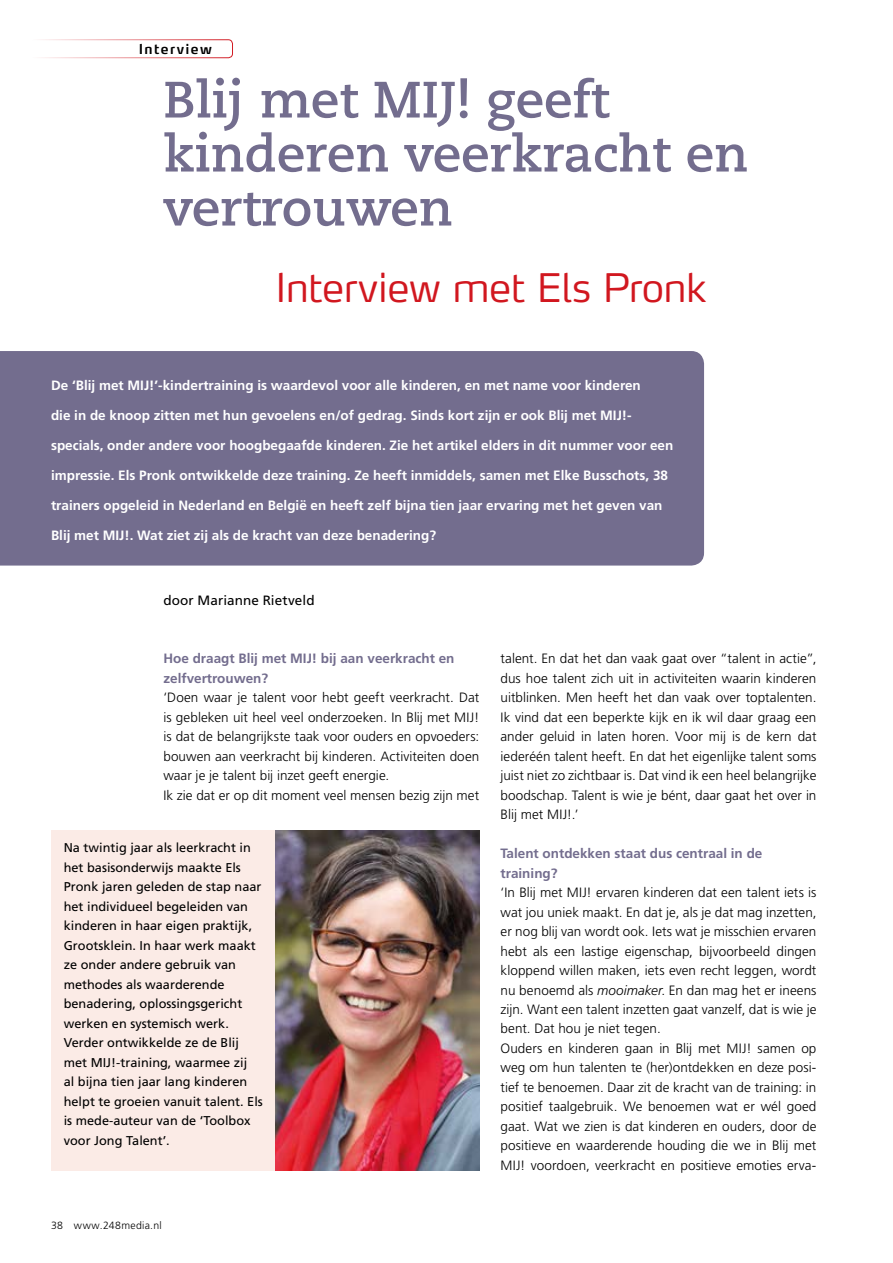
<style>
.page{position:relative;width:893px;height:1263px;background:#fff}
.page>*{position:absolute;margin:0;border:0;box-sizing:border-box;transform-origin:0 0}
.t1{font:700 51px/54px "Caecilia LT";color:#736d8e}
.t2{font:300 39px "Max TF";color:#d1171f}
.t3{font:300 13.5px/19.5px "Frutiger LT Std";letter-spacing:.005em;color:#000}
.t4{font:700 13.5px "Frutiger LT Std";color:#fff}
.t5{font:700 13.5px/19.5px "Frutiger LT Std";color:#736d8e}
.t6{font:13.5px "Frutiger LT Std";letter-spacing:.005em;color:#000}
.t7{font:600 13.5px "Max TF";letter-spacing:.105em;color:#000}
.t8{font:12.75px/19.5px "Frutiger LT Std";color:#000}
.t9{font:300 10.5px "Frutiger LT Std";letter-spacing:.03em;color:#000}
.s1{font-style:italic}
</style>
<div class="page">
<div style="left:0;top:351px;width:704px;height:214px;background:#736d8e"></div>
<div style="left:30px;top:39px;width:203px;height:19px;border:1px solid #d1171f;border-radius:4px"></div>
<div style="left:51px;top:830px;width:428px;height:340px;background:#fbebe6"></div>
<img style="left:276px;top:830px;width:203px;height:340px">
<p class="t7" style="left:139px;top:40px;width:75px">Interview</p>
<h1 class="t1" style="left:163px;top:74px;width:586px">Blij met MIJ! geeft kinderen veerkracht en vertrouwen</h1>
<h2 class="t2" style="left:276px;top:264px;width:432px">Interview met Els Pronk</h2>
<p class="t4" style="left:51px;top:377px;width:591px">De ‘Blij met MIJ!’-kindertraining is waardevol voor alle kinderen, en met name voor kinderen</p>
<p class="t4" style="left:51px;top:407px;width:582px">die in de knoop zitten met hun gevoelens en/of gedrag. Sinds kort zijn er ook Blij met MIJ!-</p>
<p class="t4" style="left:51px;top:437px;width:624px">specials, onder andere voor hoogbegaafde kinderen. Zie het artikel elders in dit nummer voor een</p>
<p class="t4" style="left:51px;top:467px;width:618px">impressie. Els Pronk ontwikkelde deze training. Ze heeft inmiddels, samen met Elke Busschots, 38</p>
<p class="t4" style="left:51px;top:497px;width:613px">trainers opgeleid in Nederland en België en heeft zelf bijna tien jaar ervaring met het geven van</p>
<p class="t4" style="left:51px;top:527px;width:387px">Blij met MIJ!. Wat ziet zij als de kracht van deze benadering?</p>
<p class="t6" style="left:163px;top:592px;width:153px">door Marianne Rietveld</p>
<p class="t5" style="left:163px;top:649px;width:293px">Hoe draagt Blij met MIJ! bij aan veerkracht en zelfvertrouwen?</p>
<p class="t3" style="left:163px;top:688px;width:317px">‘Doen waar je talent voor hebt geeft veerkracht. Dat is gebleken uit heel veel onderzoeken. In Blij met MIJ! is dat de belangrijkste taak voor ouders en opvoeders: bouwen aan veerkracht bij kinderen. Activiteiten doen waar je je talent bij inzet geeft energie.<br>Ik zie dat er op dit moment veel mensen bezig zijn met</p>
<p class="t8" style="left:64px;top:838px;width:201px">Na twintig jaar als leerkracht in het basisonderwijs maakte Els<br>Pronk jaren geleden de stap naar het individueel begeleiden van kinderen in haar eigen praktijk,<br>Grootsklein. In haar werk maakt ze onder andere gebruik van methodes als waarderende benadering, oplossingsgericht werken en systemisch werk.<br>Verder ontwikkelde ze de Blij met MIJ!-training, waarmee zij<br>al bijna tien jaar lang kinderen helpt te groeien vanuit talent. Els is mede-auteur van de ‘Toolbox voor Jong Talent’.</p>
<p class="t9" style="left:51px;top:1219px;width:112px">38 www.248media.nl</p>
<p class="t3" style="left:501px;top:649px;width:317px;text-align:justify">talent. En dat het dan vaak gaat over “talent in actie”, dus hoe talent zich uit in activiteiten waarin kinderen uitblinken. Men heeft het dan vaak over toptalenten.<br>Ik vind dat een beperkte kijk en ik wil daar graag een ander geluid in laten horen. Voor mij is de kern dat iederéén talent heeft. En dat het eigenlijke talent soms juist niet zo zichtbaar is. Dat vind ik een heel belangrijke boodschap. Talent is wie je bént, daar gaat het over in Blij met MIJ!.’</p>
<p class="t5" style="left:501px;top:844px;width:263px">Talent ontdekken staat dus centraal in de training?</p>
<p class="t3" style="left:501px;top:883px;width:317px">‘In Blij met MIJ! ervaren kinderen dat een talent iets is wat jou uniek maakt. En dat je, als je dat mag inzetten, er nog blij van wordt ook. Iets wat je misschien ervaren hebt als een lastige eigenschap, bijvoorbeeld dingen kloppend willen maken, iets even recht leggen, wordt nu benoemd als <span class="s1">mooimaker</span>. En dan mag het er ineens zijn. Want een talent inzetten gaat vanzelf, dat is wie je bent. Dat hou je niet tegen.<br>Ouders en kinderen gaan in Blij met MIJ! samen op weg om hun talenten te (her)ontdekken en deze posi&shy;tief te benoemen. Daar zit de kracht van de training: in positief taalgebruik. We benoemen wat er wél goed gaat. Wat we zien is dat kinderen en ouders, door de positieve en waarderende houding die we in Blij met MIJ! voordoen, veerkracht en positieve emoties erva-</p>
</div>
